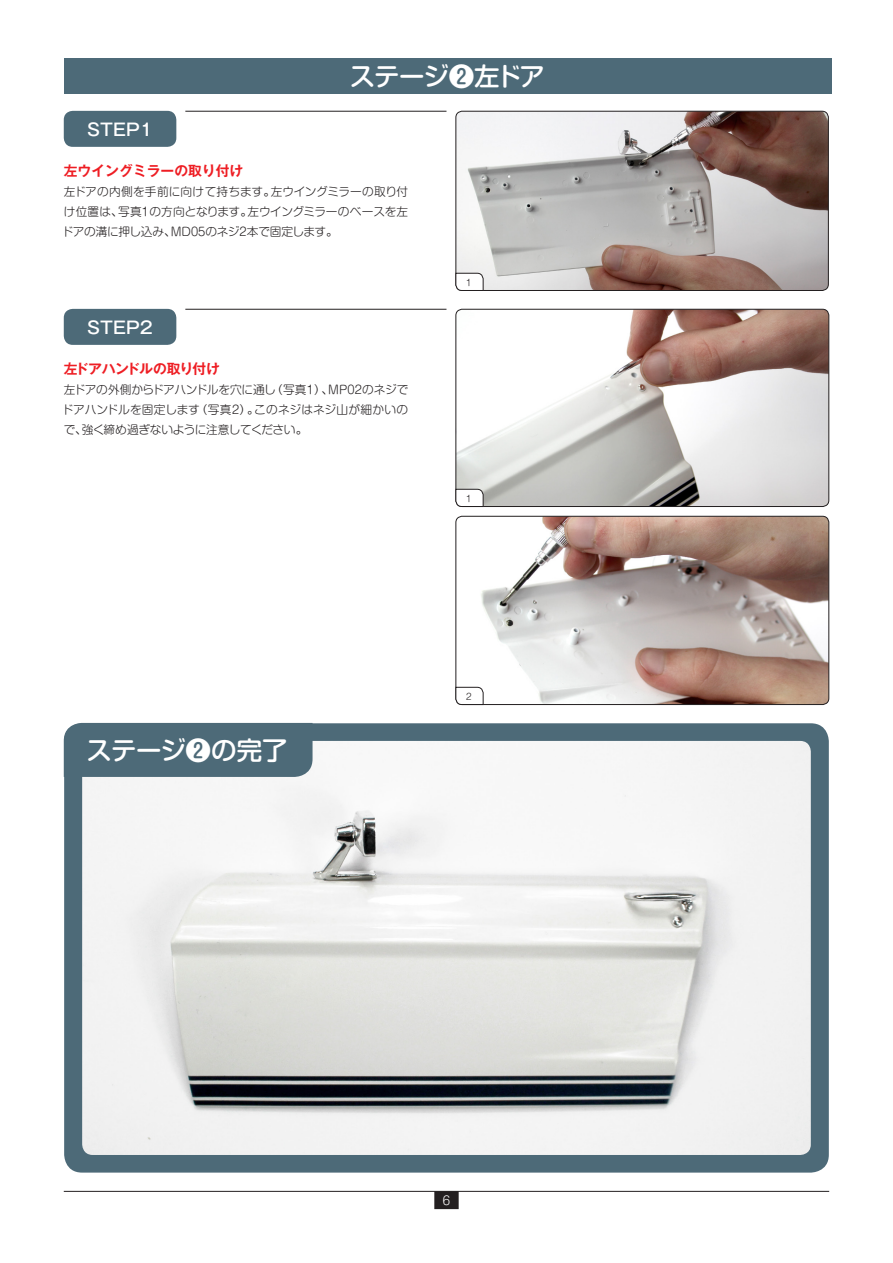
<style>
.page{position:relative;width:893px;height:1263px;background:#fff}
.page>*{position:absolute;margin:0;border:0;box-sizing:border-box;transform-origin:0 0}
.t1{font:500 25.5px "Shin M Go Pr 6";letter-spacing:-.02em;color:#fff}
.t2{font:500 25.5px "Shin M Go Pr 6";letter-spacing:-.045em;color:#fff}
.t3{font:500 16.95px "Gothic MB101 Pr 6";color:#fff}
.t4{font:700 13.8px "Gothic MB101 Pr 6 De";color:#ee1d23}
.t5{font:700 13.8px "Gothic MB101 Pr 6 De";letter-spacing:-.05em;color:#ee1d23}
.t6{font:300 12px "Shin M Go Pr 6";color:#fff}
.t7{font:300 11.7px/20.2px "Shin M Go Pr 6";letter-spacing:-.02em;color:#231f20;text-align:justify}
.t8{font:300 9px "Shin M Go Pr 6";color:#231f20}
</style>
<div class="page">
<div style="left:434px;top:1191px;width:25px;height:18px;background:#231f20"></div>
<hr style="left:64px;top:1191px;width:765px;height:1px;background:#231f20">
<div style="left:64px;top:111px;width:112px;height:36px;background:#4d6a78;border-radius:9px"></div>
<div style="left:64px;top:309px;width:112px;height:36px;background:#4d6a78;border-radius:9px"></div>
<hr style="left:185px;top:309px;width:261px;height:1px;background:#231f20">
<hr style="left:185px;top:111px;width:261px;height:1px;background:#231f20">
<img style="left:457px;top:111px;width:370px;height:178px">
<div style="left:455px;top:111px;width:374px;height:180px;border:1px solid #231f20;border-radius:6px"></div>
<img style="left:457px;top:309px;width:372px;height:197px">
<div style="left:455px;top:309px;width:374px;height:198px;border:1px solid #231f20;border-radius:6px"></div>
<img style="left:457px;top:516px;width:372px;height:188px">
<div style="left:455px;top:516px;width:374px;height:189px;border:1px solid #231f20;border-radius:6px"></div>
<div style="left:64px;top:723px;width:765px;height:449px;background:#4d6a78;border-radius:18px"></div>
<img style="left:82px;top:741px;width:729px;height:414px">
<svg style="left:455px;top:488px;width:29px;height:19px"></svg>
<svg style="left:455px;top:272px;width:29px;height:19px"></svg>
<svg style="left:455px;top:686px;width:29px;height:19px"></svg>
<svg style="left:64px;top:723px;width:249px;height:54px"></svg>
<div style="left:64px;top:58px;width:767px;height:35px;background:#4d6a78"></div>
<p class="t3" style="left:87px;top:115px;width:67px">STEP1</p>
<p class="t2" style="left:350px;top:56px;width:197px">ステージ❷左ドア</p>
<p class="t4" style="left:64px;top:159px;width:181px">左ウイングミラーの取り付け</p>
<p class="t7" style="left:62px;top:181px;width:348px">左ドアの内側を手前に向けて持ちます。左ウイングミラーの取り付け位置は、写真1の方向となります。左ウイングミラーのベースを左ドアの溝に押し込み、MD05のネジ2本で固定します。</p>
<p class="t3" style="left:87px;top:313px;width:67px">STEP2</p>
<p class="t5" style="left:64px;top:357px;width:158px">左ドアハンドルの取り付け</p>
<p class="t7" style="left:62px;top:379px;width:348px">左ドアの外側からドアハンドルを穴に通し（写真1）、MP02のネジでドアハンドルを固定します（写真2）。このネジはネジ山が細かいので、強く締め過ぎないように注意してください。</p>
<p class="t8" style="left:466px;top:275px;width:7px">1</p>
<p class="t8" style="left:466px;top:491px;width:7px">1</p>
<p class="t1" style="left:87px;top:730px;width:203px">ステージ❷の完了</p>
<p class="t8" style="left:466px;top:689px;width:7px">2</p>
<p class="t6" style="left:443px;top:1191px;width:9px">6</p>
</div>
